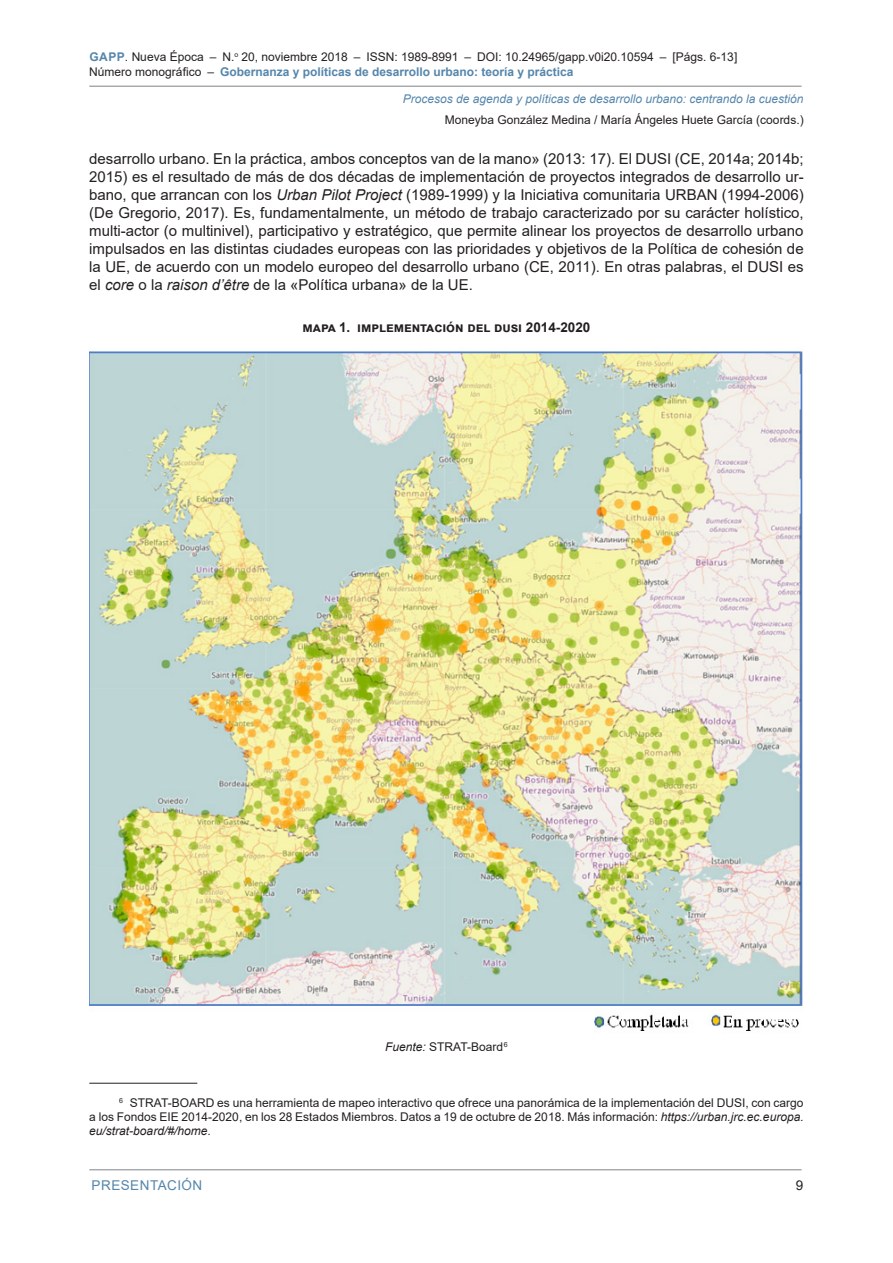
<style>
.page{position:relative;width:893px;height:1263px;background:#fff}
.page>*{position:absolute;margin:0;border:0;box-sizing:border-box;transform-origin:0 0}
.t1{font:15px/18px "Arial";color:#231f20;text-align:justify}
.IMAGEN-TITULO{font:700 13.5px "Arial";color:#231f20}
.t2{font:13.5px "Arial";letter-spacing:.035em;color:#5586ab}
.t3{font:13.5px "Arial";color:#231f20}
.NOTAS{font:12px/14.4px "Arial";color:#231f20}
.t4{font:italic 12px "Arial";color:#5586ab}
.IMAGEN-PIE{font:12px "Arial";color:#231f20}
.s1{font-weight:700;color:#5586ab}
.s2{font-style:italic}
</style>
<div class="page">
<hr style="left:89px;top:1169px;width:712px;height:1px;background:#808285">
<hr style="left:89px;top:86px;width:712px;height:1px;background:#808285">
<img style="left:90px;top:351px;width:713px;height:680px">
<hr style="left:89px;top:1083px;width:108px;height:1px;background:#231f20">
<p class="NOTAS" style="left:89px;top:49px;width:649px;line-height:15px"><span class="s1">GAPP</span>. Nueva Época – N.<sup>o</sup> 20, noviembre 2018 – ISSN: 1989-8991 – DOI: 10.24965/gapp.v0i20.10594 – [Págs. 6-13]<br>Número monográfico – <span class="s1">Gobernanza y políticas de desarrollo urbano: teoría y práctica</span></p>
<p class="t4" style="left:403px;top:91px;width:402px">Procesos de agenda y políticas de desarrollo urbano: centrando la cuestión</p>
<p class="NOTAS" style="left:445px;top:113px;width:360px">Moneyba González Medina / María Ángeles Huete García (coords.)</p>
<p class="t1" style="left:89px;top:150px;width:716px">desarrollo urbano. En la práctica, ambos conceptos van de la mano» (2013: 17). El DUSI (CE, 2014a; 2014b; 2015) es el resultado de más de dos décadas de implementación de proyectos integrados de desarrollo ur&shy;bano, que arrancan con los <span class="s2">Urban Pilot Project</span> (1989-1999) y la Iniciativa comunitaria URBAN (1994-2006) (De Gregorio, 2017). Es, fundamentalmente, un método de trabajo caracterizado por su carácter holístico, multi-actor (o multinivel), participativo y estratégico, que permite alinear los proyectos de desarrollo urbano impulsados en las distintas ciudades europeas con las prioridades y objetivos de la Política de cohesión de la UE, de acuerdo con un modelo europeo del desarrollo urbano (CE, 2011). En otras palabras, el DUSI es el <span class="s2">core</span> o la <span class="s2">raison d’être</span> de la «Política urbana» de la UE.</p>
<p class="IMAGEN-TITULO" style="left:303px;top:317px;width:207px">Mapa 1. Im plementación del DUSI</p>
<p class="IMAGEN-TITULO" style="left:526px;top:317px;width:66px">2014-2020</p>
<p class="IMAGEN-PIE" style="left:385px;top:1039px;width:124px"><span class="s2">Fuente:</span> STRAT-Board<sup>6</sup></p>
<p class="NOTAS" style="left:89px;top:1095px;width:716px;text-align:justify;text-indent:30px"><sup>6</sup> STRAT-BOARD es una herramienta de mapeo interactivo que ofrece una panorámica de la implementación del DUSI, con cargo a los Fondos EIE 2014-2020, en los 28 Estados Miembros. Datos a 19 de octubre de 2018. Más información: <span class="s2">https://urban.jrc.ec.europa. eu/strat-board/#/home</span>.</p>
<p class="t2" style="left:92px;top:1176px;width:112px">PRESENTACIÓN</p>
<p class="t3" style="left:796px;top:1176px;width:9px">9</p>
</div>
